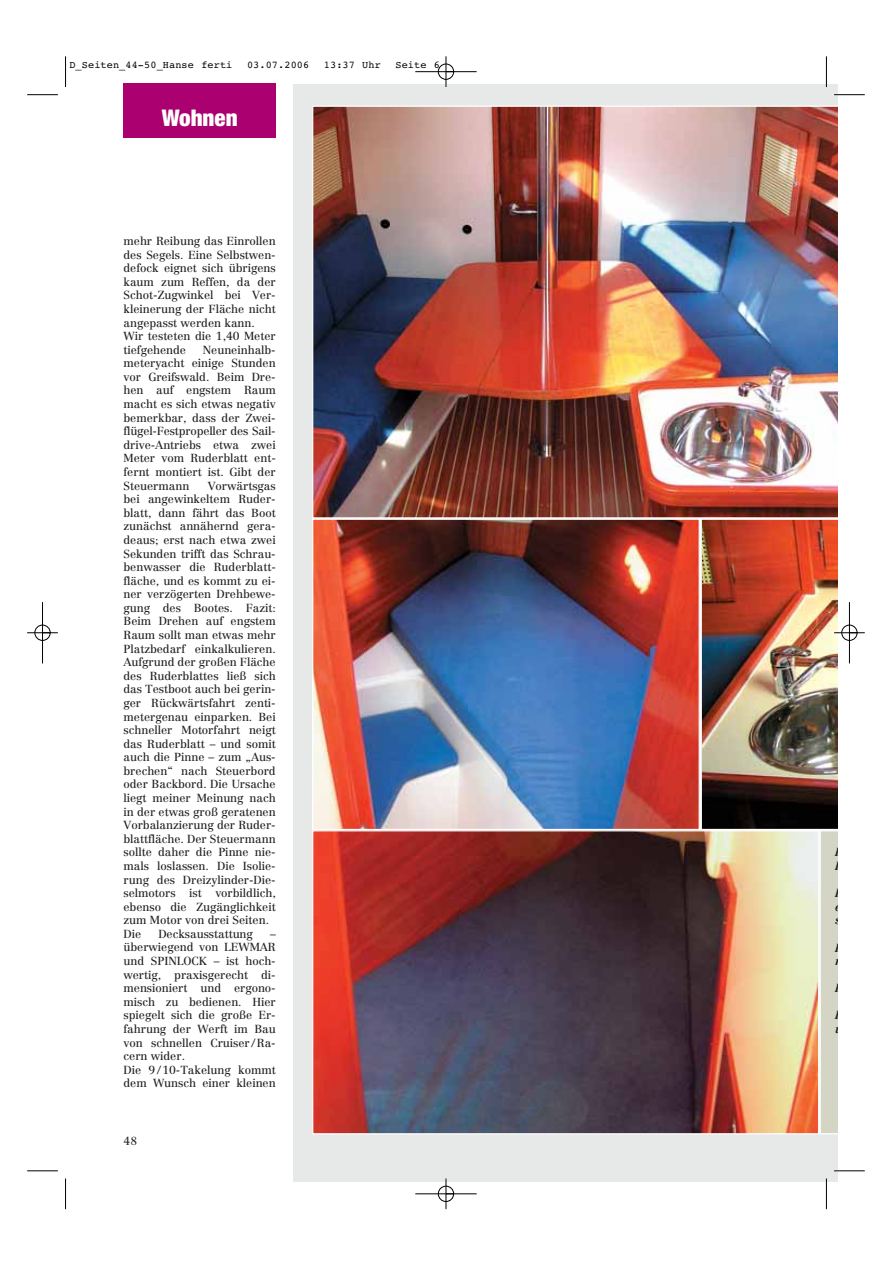
<style>
.page{position:relative;width:893px;height:1263px;background:#fff}
.page>*{position:absolute;margin:0;border:0;box-sizing:border-box;transform-origin:0 0}
.t1{font:900 condensed 22.95px "Helvetica Neue";color:#fff}
.t2{font:11.55px/13.6px "Centennial";letter-spacing:-.005em;color:#231f20}
.t3{font:italic 700 11.55px/13.6px "Centennial";color:#231f20}
.t4{font:10.2px "Courier";letter-spacing:.01em;color:#000}
</style>
<div class="page">
<div style="left:294px;top:84px;width:543px;height:1098px;background:#e7e8e8"></div>
<img style="left:314px;top:521px;width:384px;height:307px">
<div style="left:312px;top:519px;width:388px;height:311px;border:1px solid #fff"></div>
<img style="left:314px;top:832px;width:386px;height:300px">
<img style="left:312px;top:106px;width:525px;height:413px">
<img style="left:700px;top:519px;width:137px;height:615px">
<div style="left:123px;top:84px;width:153px;height:54px;background:#ab006f"></div>
<hr style="left:65px;top:56px;width:1px;height:31px;background:#000">
<hr style="left:27px;top:94px;width:31px;height:1px;background:#000">
<hr style="left:826px;top:56px;width:1px;height:31px;background:#000">
<hr style="left:834px;top:94px;width:30px;height:1px;background:#000">
<hr style="left:65px;top:1179px;width:1px;height:30px;background:#000">
<hr style="left:27px;top:1171px;width:31px;height:1px;background:#000">
<hr style="left:826px;top:1179px;width:1px;height:30px;background:#000">
<hr style="left:834px;top:1171px;width:30px;height:1px;background:#000">
<hr style="left:834px;top:632px;width:30px;height:1px;background:#fff">
<hr style="left:415px;top:71px;width:61px;height:1px;background:#000">
<hr style="left:415px;top:1194px;width:61px;height:1px;background:#000">
<hr style="left:42px;top:602px;width:1px;height:61px;background:#000">
<hr style="left:849px;top:602px;width:1px;height:61px;background:#000">
<hr style="left:445px;top:56px;width:1px;height:31px;background:#000">
<hr style="left:445px;top:1178px;width:1px;height:31px;background:#000">
<hr style="left:27px;top:633px;width:31px;height:1px;background:#000">
<hr style="left:834px;top:633px;width:30px;height:1px;background:#000">
<div style="left:438px;top:64px;width:16px;height:16px;border:1px solid #000;border-radius:50%"></div>
<div style="left:438px;top:1186px;width:16px;height:16px;border:1px solid #000;border-radius:50%"></div>
<div style="left:35px;top:625px;width:15px;height:16px;border:1px solid #000;border-radius:50%"></div>
<div style="left:841px;top:625px;width:16px;height:16px;border:1px solid #000;border-radius:50%"></div>
<p class="t4" style="left:69px;top:61px;width:164px">D_Seiten_44-50_Hanse ferti</p>
<p class="t4" style="left:247px;top:61px;width:64px">03.07.2006</p>
<p class="t4" style="left:324px;top:61px;width:59px">13:37 Uhr</p>
<p class="t4" style="left:395px;top:61px;width:46px">Seite 6</p>
<h1 class="t1" style="left:162px;top:110px;width:77px">Wohnen</h1>
<p class="t2" style="left:123px;top:235px;width:154px">mehr Reibung das Einrollen des Segels. Eine Selbstwen&shy;defock eignet sich übrigens kaum zum Reffen, da der<br>Schot-Zugwinkel bei Ver&shy;kleinerung der Fläche nicht angepasst werden kann.<br>Wir testeten die 1,40 Meter tiefgehende</p>
<p class="t2" style="left:123px;top:344px;width:154px;text-align:justify;text-indent:79px">Neuneinhalb&shy;meteryacht einige Stunden vor Greifswald. Beim Dre&shy;hen auf engstem Raum macht es sich etwas negativ bemerkbar, dass der Zwei&shy;flügel-Festpropeller des Sail&shy;drive-Antriebs etwa zwei Meter vom Ruderblatt ent&shy;fernt montiert ist. Gibt der Steuermann</p>
<p class="t2" style="left:123px;top:480px;width:154px;text-indent:84px">Vorwärtsgas bei angewinkeltem Ruder&shy;blatt, dann fährt das Boot zunächst annähernd gera&shy;deaus; erst nach etwa zwei<br>Sekunden trifft das Schrau&shy;benwasser die Ruderblatt&shy;fläche, und es kommt zu ei&shy;ner verzögerten Drehbewe&shy;gung des Bootes. Fazit:<br>Beim Drehen auf engstem<br>Raum sollt man etwas mehr<br>Platzbedarf einkalkulieren.<br>Aufgrund der großen Fläche des Ruderblattes ließ sich das Testboot auch bei gerin&shy;ger Rückwärtsfahrt zenti&shy;metergenau einparken. Bei schneller Motorfahrt neigt das Ruderblatt – und somit auch die Pinne – zum „Aus&shy;brechen“ nach Steuerbord oder Backbord. Die Ursache liegt meiner Meinung nach in der etwas groß geratenen<br>Vorbalanzierung der Ruder&shy;blattfläche. Der Steuermann sollte daher die Pinne nie&shy;mals loslassen. Die Isolie&shy;rung des Dreizylinder-Die&shy;selmotors ist vorbildlich, ebenso die Zugänglichkeit zum Motor von drei Seiten.<br>Die</p>
<p class="t2" style="left:158px;top:928px;width:96px">Decksausstattung</p>
<p class="t2" style="left:123px;top:928px;width:154px;text-indent:146px">– überwiegend von LEWMAR und SPINLOCK – ist hoch&shy;wertig, praxisgerecht di&shy;mensioniert und ergono&shy;misch zu bedienen. Hier spiegelt sich die große Er&shy;fahrung der Werft im Bau von schnellen Cruiser / Ra&shy;cern wider.<br>Die 9 / 10-Takelung kommt dem Wunsch einer kleinen</p>
<p class="t2" style="left:123px;top:1135px;width:15px">48</p>
<p class="t3" style="left:835px;top:846px;width:10px">D<br>P</p>
<p class="t3" style="left:835px;top:887px;width:10px">D e s</p>
<p class="t3" style="left:835px;top:942px;width:12px">D m</p>
<p class="t3" style="left:835px;top:982px;width:10px">D</p>
<p class="t3" style="left:835px;top:1009px;width:10px">D u</p>
</div>
